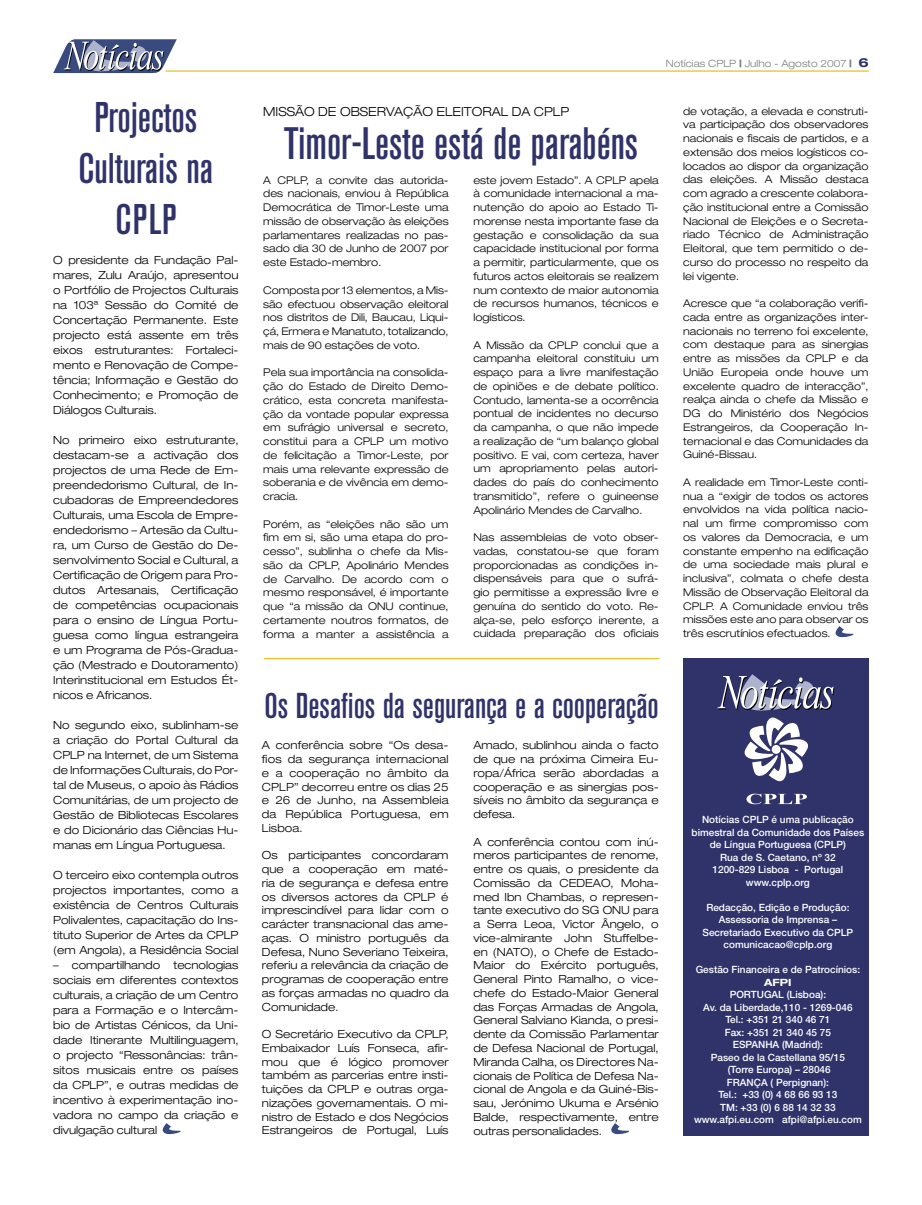
<style>
.page{position:relative;width:922px;height:1205px;background:#fff}
.page>*{position:absolute;margin:0;border:0;box-sizing:border-box;transform-origin:0 0}
.t1{font:500 condensed 45px "Akzidenz Grotesk BE";color:#2f336a}
.t2{font:500 condensed 42.5px/51px "Akzidenz Grotesk BE";color:#2f336a;text-align:center}
.t3{font:500 condensed 35.62px "Akzidenz Grotesk BE";color:#2f336a}
.t4{font:300 expanded 12.5px "Helvetica Neue";color:#000}
.t5{font:300 expanded 11.25px/15px "Helvetica Neue";color:#000;text-align:justify}
.t6{font:300 expanded 10.62px/13.8px "Helvetica Neue";color:#000;text-align:justify}
.t7{font:500 10px/12.5px "Helvetica Neue";color:#fff;text-align:center}
.t8{font:300 expanded 10px "Helvetica Neue";color:#7f7f7f}
.t9{font:700 expanded 10px "Helvetica Neue";color:#fff}
.s1{font-weight:900}
.s2{font-weight:700;font-size:12.5px;color:#2f336a}
</style>
<div class="page">
<hr style="left:166px;top:70px;width:702px;height:2px;background:#e6c126">
<svg style="left:53px;top:39px;width:124px;height:34px"></svg>
<div style="left:683px;top:658px;width:185px;height:477px;background:#2f336a"></div>
<svg style="left:746px;top:793px;width:60px;height:11px"></svg>
<svg style="left:717px;top:674px;width:117px;height:107px"></svg>
<hr style="left:264px;top:658px;width:395px;height:1px;background:#e6c126">
<svg style="left:835px;top:626px;width:18px;height:11px"></svg>
<svg style="left:611px;top:1123px;width:18px;height:11px"></svg>
<svg style="left:163px;top:1123px;width:17px;height:11px"></svg>
<h2 class="t2" style="left:78px;top:93px;width:136px">Projectos<br>Culturais na<br>CPLP</h2>
<p class="t5" style="left:53px;top:252px;width:187px">O presidente da Fundação Pal&shy;mares, Zulu Araújo, apresentou o Portfólio de Projectos Culturais na 103ª Sessão do Comité de Concertação Permanente. Este projecto está assente em três eixos estruturantes: Fortaleci&shy;mento e Renovação de Compe&shy;tência; Informação e Gestão do Conhecimento; e Promoção de Diálogos Culturais.</p>
<p class="t5" style="left:53px;top:432px;width:187px">No primeiro eixo estruturante, destacam-se a activação dos projectos de uma Rede de Em&shy;preendedorismo Cultural, de In&shy;cubadoras de Empreendedores Culturais, uma Escola de Empre&shy;endedorismo – Artesão da Cultu&shy;ra, um Curso de Gestão do De&shy;senvolvimento Social e Cultural, a Certificação de Origem para Pro&shy;dutos Artesanais, Certificação de competências ocupacionais para o ensino de Língua Portu&shy;guesa como língua estrangeira e um Programa de Pós-Gradua&shy;ção (Mestrado e Doutoramento)<br>Interinstitucional em Estudos Ét&shy;nicos e Africanos.</p>
<p class="t5" style="left:53px;top:717px;width:187px">No segundo eixo, sublinham-se a criação do Portal Cultural da CPLP na Internet, de um Sistema de Informações Culturais, do Por&shy;tal de Museus, o apoio às Rádios Comunitárias, de um projecto de Gestão de Bibliotecas Escolares e do Dicionário das Ciências Hu&shy;manas em Língua Portuguesa.</p>
<p class="t5" style="left:53px;top:867px;width:187px">O terceiro eixo contempla outros projectos importantes, como a existência de Centros Culturais Polivalentes, capacitação do Ins&shy;tituto Superior de Artes da CPLP (em Angola), a Residência Social</p>
<p class="t5" style="left:53px;top:957px;width:187px">– compartilhando tecnologias sociais em diferentes contextos culturais, a criação de um Centro para a Formação e o Intercâm&shy;bio de Artistas Cénicos, da Uni&shy;dade Itinerante Multilinguagem, o projecto “Ressonâncias: trân&shy;sitos musicais entre os países da CPLP”, e outras medidas de incentivo à experimentação ino&shy;vadora no campo da criação e divulgação cultural</p>
<p class="t8" style="left:665px;top:57px;width:204px">Notícias CPLP <span class="s1">|</span> Julho - Agosto 2007 <span class="s1">|</span> <span class="s2">6</span></p>
<p class="t4" style="left:263px;top:104px;width:307px">MISSÃO DE OBSERVAÇÃO ELEITORAL DA CPLP</p>
<h1 class="t1" style="left:284px;top:118px;width:355px">Timor-Leste está de parabéns</h1>
<p class="t6" style="left:263px;top:173px;width:187px">A CPLP, a convite das autorida&shy;des nacionais, enviou à República Democrática de Timor-Leste uma missão de observação às eleições parlamentares realizadas no pas&shy;sado dia 30 de Junho de 2007 por este Estado-membro.</p>
<p class="t6" style="left:263px;top:283px;width:187px">Composta por 13 elementos, a Mis&shy;são efectuou observação eleitoral nos distritos de Dili, Baucau, Liqui&shy;çá, Ermera e Manatuto, totalizando, mais de 90 estações de voto.</p>
<p class="t6" style="left:263px;top:365px;width:187px">Pela sua importância na consolida&shy;ção do Estado de Direito Demo&shy;crático, esta concreta manifesta&shy;ção da vontade popular expressa em sufrágio universal e secreto, constitui para a CPLP um motivo de felicitação a Timor-Leste, por mais uma relevante expressão de soberania e de vivência em demo&shy;cracia.</p>
<p class="t6" style="left:263px;top:517px;width:187px">Porém, as “eleições não são um fim em si, são uma etapa do pro&shy;cesso”, sublinha o chefe da Mis&shy;são da CPLP, Apolinário Mendes de Carvalho. De acordo com o mesmo responsável, é importante que “a missão da ONU continue, certamente noutros formatos, de forma a manter a assistência a</p>
<p class="t6" style="left:473px;top:173px;width:187px">este jovem Estado”. A CPLP apela à comunidade internacional a ma&shy;nutenção do apoio ao Estado Ti&shy;morense nesta importante fase da gestação e consolidação da sua capacidade institucional por forma a permitir, particularmente, que os futuros actos eleitorais se realizem num contexto de maior autonomia de recursos humanos, técnicos e logísticos.</p>
<p class="t6" style="left:473px;top:338px;width:187px">A Missão da CPLP conclui que a campanha eleitoral constituiu um espaço para a livre manifestação de opiniões e de debate político.<br>Contudo, lamenta-se a ocorrência pontual de incidentes no decurso da campanha, o que não impede a realização de “um balanço global positivo. E vai, com certeza, haver um apropriamento pelas autori&shy;dades do país do conhecimento transmitido”, refere o guineense Apolinário Mendes de Carvalho.</p>
<p class="t6" style="left:473px;top:530px;width:187px">Nas assembleias de voto obser&shy;vadas, constatou-se que foram proporcionadas as condições in&shy;dispensáveis para que o sufrá&shy;gio permitisse a expressão livre e genuína do sentido do voto. Re&shy;alça-se, pelo esforço inerente, a cuidada preparação dos oficiais</p>
<h3 class="t3" style="left:264px;top:686px;width:395px">Os Desafios da segurança e a cooperação</h3>
<p class="t5" style="left:262px;top:738px;width:188px;line-height:13.8px">A conferência sobre “Os desa&shy;fios da segurança internacional e a cooperação no âmbito da CPLP” decorreu entre os dias 25 e 26 de Junho, na Assembleia da República Portuguesa, em Lisboa.</p>
<p class="t5" style="left:262px;top:848px;width:188px;line-height:13.8px">Os participantes concordaram que a cooperação em maté&shy;ria de segurança e defesa entre os diversos actores da CPLP é imprescindível para lidar com o carácter transnacional das ame&shy;aças. O ministro português da Defesa, Nuno Severiano Teixeira, referiu a relevância da criação de programas de cooperação entre as forças armadas no quadro da Comunidade.</p>
<p class="t5" style="left:262px;top:1027px;width:188px;line-height:13.8px">O Secretário Executivo da CPLP, Embaixador Luís Fonseca, afir&shy;mou que é lógico promover também as parcerias entre insti&shy;tuições da CPLP e outras orga&shy;nizações governamentais. O mi&shy;nistro de Estado e dos Negócios Estrangeiros de Portugal, Luís</p>
<p class="t5" style="left:473px;top:738px;width:187px;line-height:13.8px">Amado, sublinhou ainda o facto de que na próxima Cimeira Eu&shy;ropa/África serão abordadas a cooperação e as sinergias pos&shy;síveis no âmbito da segurança e defesa.</p>
<p class="t5" style="left:473px;top:835px;width:187px;line-height:13.8px">A conferência contou com inú&shy;meros participantes de renome, entre os quais, o presidente da Comissão da CEDEAO, Moha&shy;med Ibn Chambas, o represen&shy;tante executivo do SG ONU para a Serra Leoa, Victor Ângelo, o vice-almirante John Stuffelbe&shy;en (NATO), o Chefe de Estado-Maior do Exército português, General Pinto Ramalho, o vice&shy;chefe do Estado-Maior General das Forças Armadas de Angola, General Salviano Kianda, o presi&shy;dente da Comissão Parlamentar de Defesa Nacional de Portugal, Miranda Calha, os Directores Na&shy;cionais de Política de Defesa Na&shy;cional de Angola e da Guiné-Bis&shy;sau, Jerónimo Ukuma e Arsénio Balde, respectivamente, entre outras personalidades.</p>
<p class="t6" style="left:683px;top:104px;width:187px">de votação, a elevada e construti&shy;va participação dos observadores nacionais e fiscais de partidos, e a extensão dos meios logísticos co&shy;locados ao dispor da organização das eleições. A Missão destaca com agrado a crescente colabora&shy;ção institucional entre a Comissão Nacional de Eleições e o Secreta&shy;riado Técnico de Administração Eleitoral, que tem permitido o de&shy;curso do processo no respeito da lei vigente.</p>
<p class="t6" style="left:683px;top:296px;width:187px">Acresce que “a colaboração verifi&shy;cada entre as organizações inter&shy;nacionais no terreno foi excelente, com destaque para as sinergias entre as missões da CPLP e da União Europeia onde houve um excelente quadro de interacção”, realça ainda o chefe da Missão e DG do Ministério dos Negócios Estrangeiros, da Cooperação In&shy;ternacional e das Comunidades da Guiné-Bissau.</p>
<p class="t6" style="left:683px;top:475px;width:187px">A realidade em Timor-Leste conti&shy;nua a “exigir de todos os actores envolvidos na vida política nacio&shy;nal um firme compromisso com os valores da Democracia, e um constante empenho na edificação de uma sociedade mais plural e inclusiva”, colmata o chefe desta Missão de Observação Eleitoral da CPLP. A Comunidade enviou três missões este ano para observar os três escrutínios efectuados.</p>
<p class="t7" style="left:691px;top:813px;width:174px">Notícias CPLP é uma publicação bimestral da Comunidade dos Países de Língua Portuguesa (CPLP)<br>Rua de S. Caetano, nº 32<br>1200-829 Lisboa - Portugal www.cplp.org</p>
<p class="t7" style="left:702px;top:901px;width:152px">Redacção, Edição e Produção:<br>Assessoria de Imprensa –<br>Secretariado Executivo da CPLP comunicacao@cplp.org</p>
<p class="t7" style="left:695px;top:963px;width:166px">Gestão Financeira e de Patrocínios:</p>
<p class="t9" style="left:764px;top:976px;width:29px">AFPI</p>
<p class="t7" style="left:693px;top:988px;width:169px">PORTUGAL (Lisboa):<br>Av. da Liberdade,110 - 1269-046<br>Tel.: +351 21 340 46 71<br>Fax: +351 21 340 45 75<br>ESPANHA (Madrid):<br>Paseo de la Castellana 95/15<br>(Torre Europa) – 28046<br>FRANÇA ( Perpignan):<br>Tel.: +33 (0) 4 68 66 93 13<br>TM: +33 (0) 6 88 14 32 33 www.afpi.eu.com afpi@afpi.eu.com</p>
</div>
